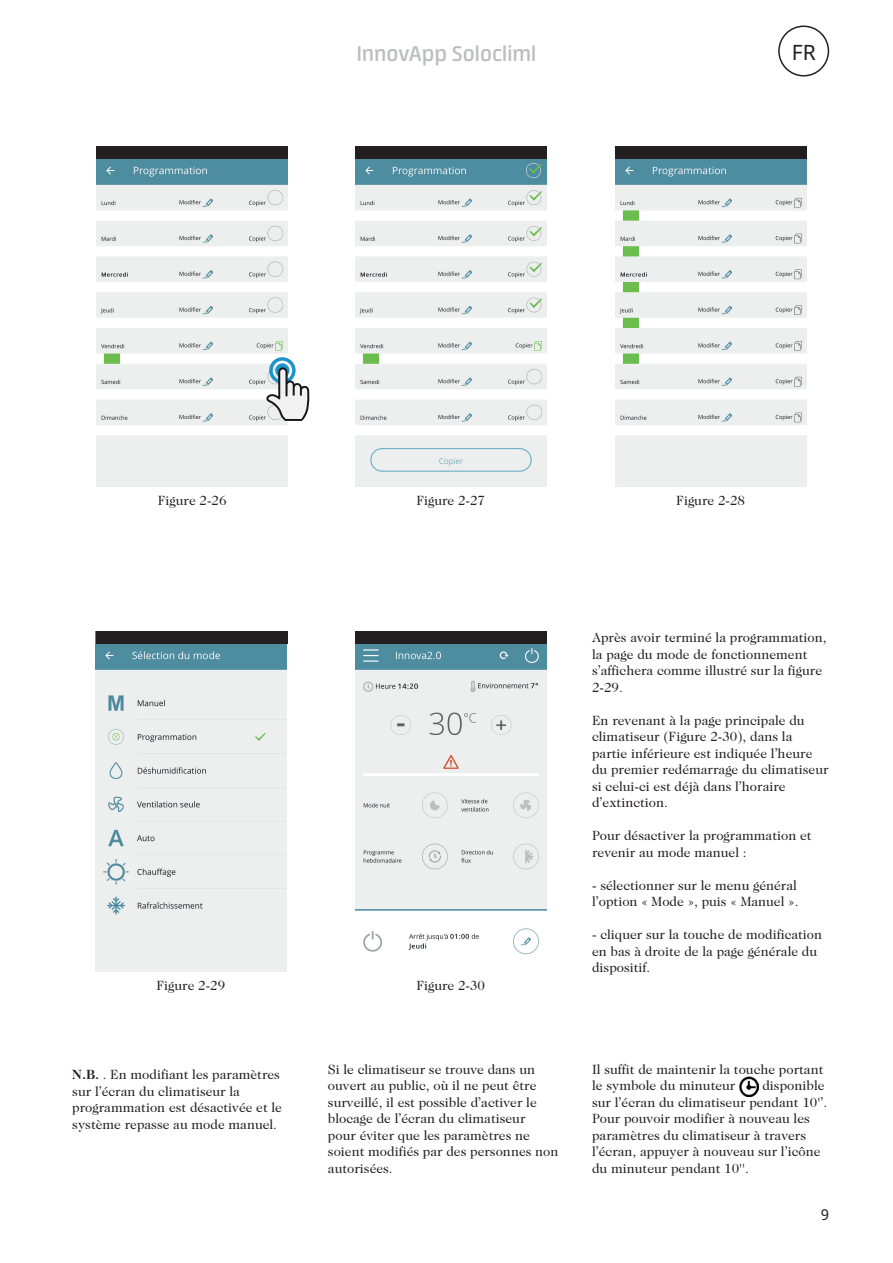
<style>
.page{position:relative;width:893px;height:1263px;background:#fff}
.page>*{position:absolute;margin:0;border:0;box-sizing:border-box;transform-origin:0 0}
.t1{font:600 24px "Neuron";color:#bcbdc0}
.t2{font:21px "Noto Sans";color:#231f20}
.t3{font:15px "Noto Sans";color:#231f20}
.t4{font:13.5px/16.5px "Caslon Two Twenty Four";color:#231f20}
.s1{font-weight:700}
</style>
<div class="page">
<div style="left:778px;top:26px;width:51px;height:51px;border:2px solid #231f20;border-radius:50%"></div>
<img style="left:95px;top:631px;width:191px;height:341px">
<img style="left:355px;top:644px;width:191px;height:311px">
<img style="left:97px;top:158px;width:191px;height:328px">
<img style="left:355px;top:158px;width:191px;height:328px">
<img style="left:615px;top:158px;width:191px;height:328px">
<img style="left:739px;top:1077px;width:20px;height:19px">
<svg style="left:266px;top:357px;width:43px;height:64px"></svg>
<div style="left:355px;top:146px;width:191px;height:12px;background:#231f20"></div>
<div style="left:97px;top:146px;width:191px;height:12px;background:#231f20"></div>
<div style="left:355px;top:631px;width:191px;height:13px;background:#231f20"></div>
<div style="left:97px;top:631px;width:191px;height:13px;background:#231f20"></div>
<div style="left:615px;top:146px;width:191px;height:12px;background:#231f20"></div>
<h1 class="t1" style="left:357px;top:40px;width:181px">InnovApp Solocliml</h1>
<h2 class="t2" style="left:792px;top:38px;width:25px">FR</h2>
<p class="t4" style="left:158px;top:492px;width:70px">Figure 2-26</p>
<p class="t4" style="left:416px;top:492px;width:70px">Figure 2-27</p>
<p class="t4" style="left:676px;top:492px;width:70px">Figure 2-28</p>
<p class="t4" style="left:156px;top:977px;width:70px">Figure 2-29</p>
<p class="t4" style="left:416px;top:977px;width:70px">Figure 2-30</p>
<p class="t4" style="left:592px;top:629px;width:236px">Après avoir terminé la programmation, la page du mode de fonctionnement s’affichera comme illustré sur la figure<br>2-29.</p>
<p class="t4" style="left:592px;top:711px;width:238px">En revenant à la page principale du climatiseur (Figure 2-30), dans la partie inférieure est indiquée l’heure du premier redémarrage du climatiseur si celui-ci est déjà dans l’horaire d’extinction.</p>
<p class="t4" style="left:592px;top:827px;width:221px">Pour désactiver la programmation et revenir au mode manuel :</p>
<p class="t4" style="left:592px;top:876px;width:208px">- sélectionner sur le menu général l’option « Mode », puis « Manuel ».</p>
<p class="t4" style="left:592px;top:926px;width:232px">- cliquer sur la touche de modification en bas à droite de la page générale du dispositif.</p>
<p class="t4" style="left:72px;top:1066px;width:211px"><span class="s1">N.B.</span> . En modifiant les paramètres sur l’écran du climatiseur la programmation est désactivée et le système repasse au mode manuel.</p>
<p class="t4" style="left:328px;top:1061px;width:232px">Si le climatiseur se trouve dans un ouvert au public, où il ne peut être surveillé, il est possible d’activer le blocage de l’écran du climatiseur<br>pour éviter que les paramètres ne soient modifiés par des personnes non autorisées.</p>
<p class="t4" style="left:592px;top:1061px;width:233px">Il suffit de maintenir la touche portant le symbole du minuteur</p>
<p class="t4" style="left:592px;top:1077px;width:237px;text-indent:170px">disponible sur l’écran du climatiseur pendant 10'’.<br>Pour pouvoir modifier à nouveau les paramètres du climatiseur à travers l’écran, appuyer à nouveau sur l’icône du minuteur pendant 10''.</p>
<p class="t3" style="left:821px;top:1205px;width:10px">9</p>
</div>
